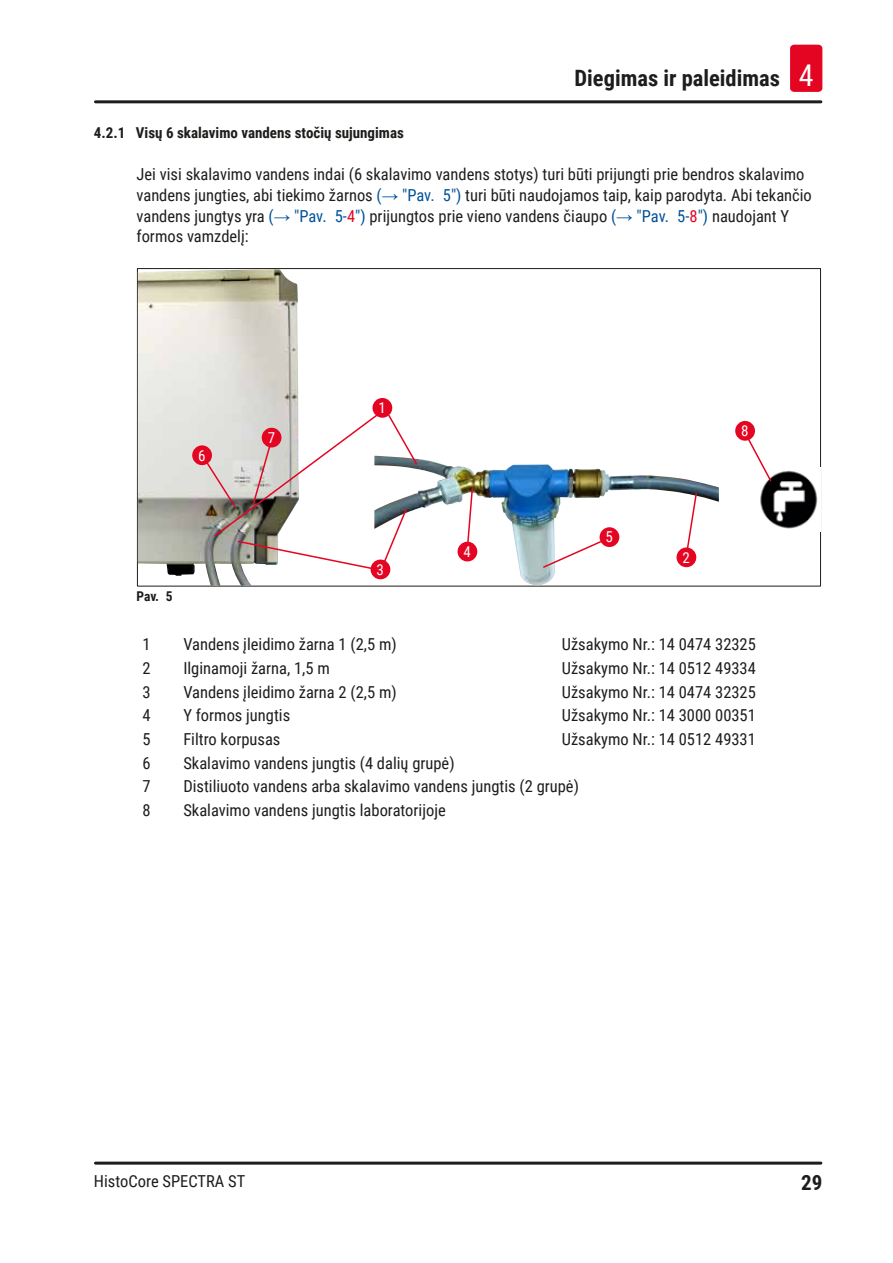
<style>
.page{position:relative;width:893px;height:1263px;background:#fff}
.page>*{position:absolute;margin:0;border:0;box-sizing:border-box;transform-origin:0 0}
.t1{font:700 22.5px "Roboto Condensed";color:#1d1d1b}
.t2{font:700 21px "Roboto Condensed";color:#1d1d1b}
.Table_text{font:16.5px "Roboto Condensed";color:#1d1d1b}
.Description_text{font:16.5px/20.9px "Roboto Condensed";color:#1d1d1b}
.t3{font:700 15px "Roboto Condensed";color:#1d1d1b}
.t4{font:15px "Roboto Condensed";color:#fff}
.t5{font:700 13.5px "Roboto Condensed";color:#1d1d1b}
.s1{font-weight:400;font-size:30px;color:#fff}
.s2{color:#005099}
.s3{font-family:"Arial";color:#005099}
.s4{color:#e40522}
</style>
<div class="page">
<hr style="left:95px;top:100px;width:726px;height:3px;background:#1d1d1b">
<hr style="left:95px;top:1161px;width:726px;height:3px;background:#1d1d1b">
<div style="left:790px;top:45px;width:32px;height:47px;background:#e40522;border-radius:4px"></div>
<img style="left:760px;top:470px;width:58px;height:59px">
<img style="left:138px;top:269px;width:161px;height:317px">
<img style="left:374px;top:459px;width:345px;height:127px">
<svg style="left:466px;top:486px;width:8px;height:58px"></svg>
<svg style="left:205px;top:413px;width:213px;height:157px"></svg>
<svg style="left:542px;top:540px;width:61px;height:29px"></svg>
<svg style="left:686px;top:492px;width:12px;height:58px"></svg>
<svg style="left:748px;top:439px;width:25px;height:44px"></svg>
<div style="left:372px;top:398px;width:20px;height:20px;background:#e40522;border-radius:50%"></div>
<div style="left:192px;top:445px;width:20px;height:20px;background:#e40522;border-radius:50%"></div>
<div style="left:676px;top:547px;width:20px;height:20px;background:#e40522;border-radius:50%"></div>
<div style="left:262px;top:428px;width:19px;height:19px;background:#e40522;border-radius:50%"></div>
<div style="left:371px;top:559px;width:19px;height:20px;background:#e40522;border-radius:50%"></div>
<div style="left:735px;top:421px;width:20px;height:20px;background:#e40522;border-radius:50%"></div>
<div style="left:458px;top:542px;width:19px;height:19px;background:#e40522;border-radius:50%"></div>
<div style="left:600px;top:527px;width:19px;height:20px;background:#e40522;border-radius:50%"></div>
<h1 class="t1" style="left:575px;top:63px;width:241px">Diegimas ir paleidimas <span class="s1">4</span></h1>
<p class="t3" style="left:94px;top:122px;width:311px">4.2.1 Visų 6 skalavimo vandens stočių sujungimas</p>
<p class="Description_text" style="left:136px;top:163px;width:677px">Jei visi skalavimo vandens indai (6 skalavimo vandens stotys) turi būti prijungti prie bendros skalavimo vandens jungties, abi tiekimo žarnos <span class="s2">(</span><span class="s3">→</span> <span class="s2">"Pav. 5")</span> turi būti naudojamos taip, kaip parodyta. Abi tekančio vandens jungtys yra <span class="s2">(</span><span class="s3">→</span> <span class="s2">"Pav. 5‑</span><span class="s4">4</span><span class="s2">")</span> prijungtos prie vieno vandens čiaupo <span class="s2">(</span><span class="s3">→</span> <span class="s2">"Pav. 5‑</span><span class="s4">8</span><span class="s2">")</span> naudojant Y formos vamzdelį:</p>
<p class="t4" style="left:198px;top:445px;width:9px">6</p>
<p class="t5" style="left:136px;top:587px;width:38px">Pav. 5</p>
<p class="t4" style="left:268px;top:427px;width:9px">7</p>
<p class="t4" style="left:379px;top:397px;width:9px">1</p>
<p class="t4" style="left:377px;top:559px;width:9px">3</p>
<p class="t4" style="left:464px;top:541px;width:9px">4</p>
<p class="t4" style="left:606px;top:527px;width:9px">5</p>
<p class="t4" style="left:683px;top:547px;width:9px">2</p>
<p class="t4" style="left:741px;top:420px;width:9px">8</p>
<p class="Table_text" style="left:142px;top:633px;width:10px">1</p>
<p class="Table_text" style="left:183px;top:633px;width:215px">Vandens įleidimo žarna 1 (2,5 m)</p>
<p class="Table_text" style="left:562px;top:633px;width:196px">Užsakymo Nr.: 14 0474 32325</p>
<p class="Table_text" style="left:142px;top:656px;width:10px">2</p>
<p class="Table_text" style="left:183px;top:656px;width:148px">Ilginamoji žarna, 1,5 m</p>
<p class="Table_text" style="left:562px;top:656px;width:196px">Užsakymo Nr.: 14 0512 49334</p>
<p class="Table_text" style="left:142px;top:680px;width:10px">3</p>
<p class="Table_text" style="left:183px;top:680px;width:215px">Vandens įleidimo žarna 2 (2,5 m)</p>
<p class="Table_text" style="left:562px;top:680px;width:196px">Užsakymo Nr.: 14 0474 32325</p>
<p class="Table_text" style="left:142px;top:704px;width:10px">4</p>
<p class="Table_text" style="left:183px;top:704px;width:108px">Y formos jungtis</p>
<p class="Table_text" style="left:562px;top:704px;width:196px">Užsakymo Nr.: 14 3000 00351</p>
<p class="Table_text" style="left:142px;top:727px;width:10px">5</p>
<p class="Table_text" style="left:183px;top:727px;width:99px">Filtro korpusas</p>
<p class="Table_text" style="left:562px;top:727px;width:196px">Užsakymo Nr.: 14 0512 49331</p>
<p class="Table_text" style="left:142px;top:751px;width:10px">6</p>
<p class="Table_text" style="left:183px;top:751px;width:273px">Skalavimo vandens jungtis (4 dalių grupė)</p>
<p class="Table_text" style="left:142px;top:775px;width:10px">7</p>
<p class="Table_text" style="left:183px;top:775px;width:397px">Distiliuoto vandens arba skalavimo vandens jungtis (2 grupė)</p>
<p class="Table_text" style="left:142px;top:799px;width:10px">8</p>
<p class="Table_text" style="left:183px;top:799px;width:264px">Skalavimo vandens jungtis laboratorijoje</p>
<p class="Description_text" style="left:94px;top:1170px;width:153px">HistoCore SPECTRA ST</p>
<p class="t2" style="left:801px;top:1168px;width:23px">29</p>
</div>
